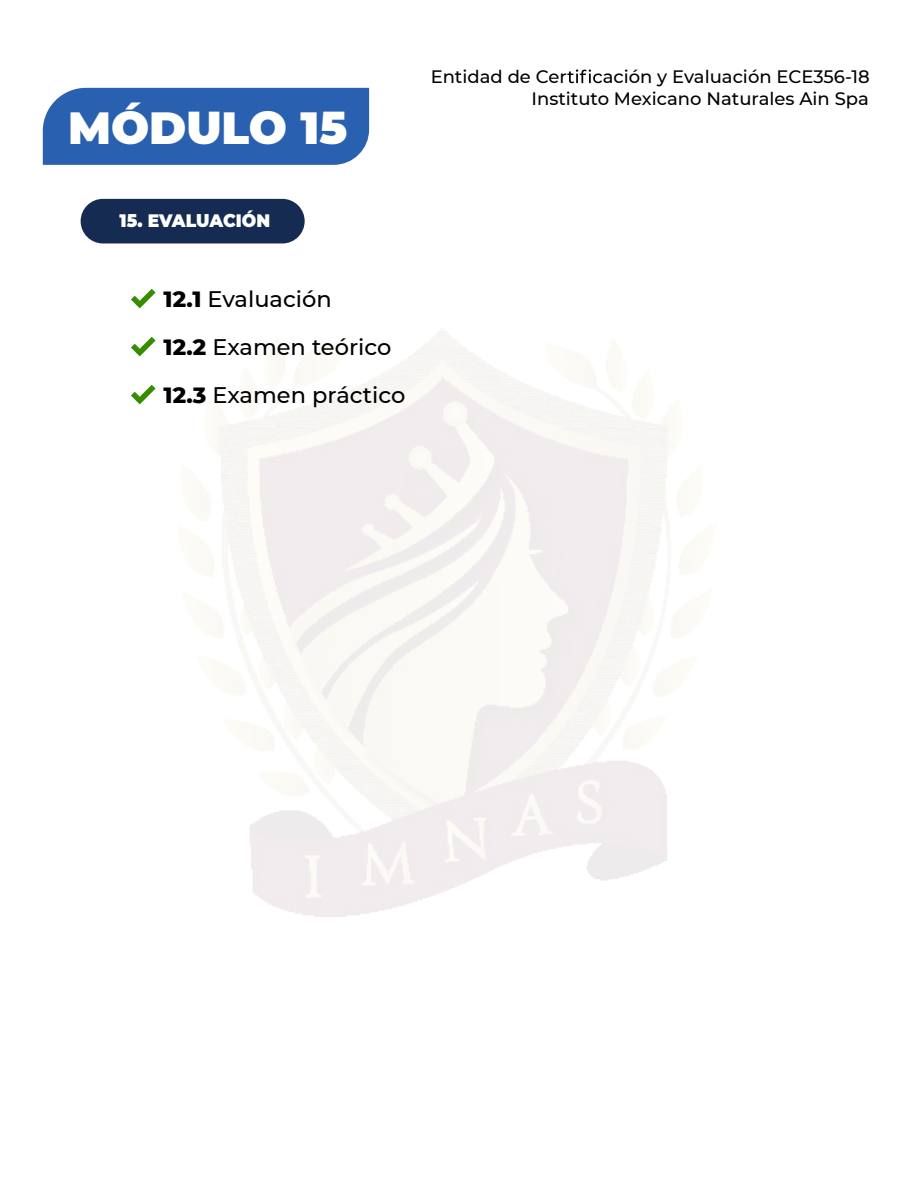
<style>
.page{position:relative;width:918px;height:1188px;background:#fff}
.page>*{position:absolute;margin:0;border:0;box-sizing:border-box;transform-origin:0 0}
.t1{font:900 45px "Montserrat";color:#fff}
.t2{font:500 22.5px/48px "Montserrat";color:#000}
.t3{font:500 18px "Montserrat";color:#020202}
.t4{font:500 18px "Montserrat";color:#000}
.t5{font:900 18px "Montserrat";color:#fff;scale:.95 1}
.s1{font-weight:800}
</style>
<div class="page">
<svg style="left:567px;top:69px;width:35px;height:14px"></svg>
<div style="left:43px;top:88px;width:326px;height:77px;background:#2961b0"></div>
<div style="left:81px;top:199px;width:224px;height:44px;background:#152b51;border-radius:22px"></div>
<svg style="left:131px;top:385px;width:25px;height:19px"></svg>
<svg style="left:131px;top:337px;width:25px;height:19px"></svg>
<svg style="left:131px;top:289px;width:25px;height:19px"></svg>
<h1 class="t1" style="left:68px;top:94px;width:281px">MÓDULO 15</h1>
<p class="t5" style="left:120px;top:207px;width:160px">15. EVALUACIÓN</p>
<p class="t2" style="left:164px;top:274px;width:243px"><span class="s1">12.1</span> Evaluación<br><span class="s1">12.2</span> Examen teórico<br><span class="s1">12.3</span> Examen práctico</p>
<p class="t3" style="left:431px;top:64px;width:138px">Entidad de Cer</p>
<p class="t3" style="left:603px;top:64px;width:269px">ación y Evaluación ECE356-18</p>
<p class="t4" style="left:532px;top:86px;width:339px">Instituto Mexicano Naturales Ain Spa</p>
</div>
